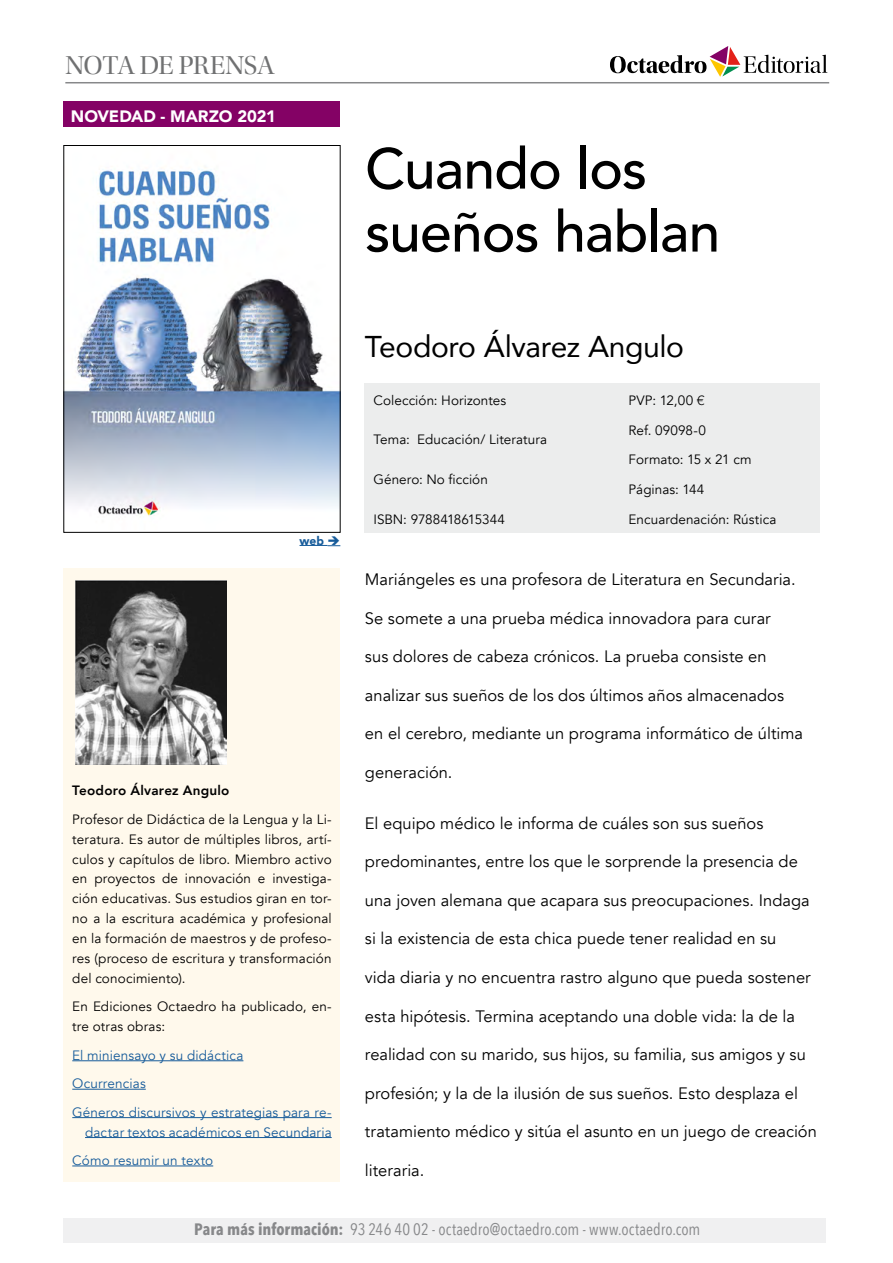
<style>
.page{position:relative;width:893px;height:1263px;background:#fff}
.page>*{position:absolute;margin:0;border:0;box-sizing:border-box;transform-origin:0 0}
.Subtitol-ok{font:500 57px/63px "Avenir";letter-spacing:-.02em;color:#000}
.Sub_1{font:30px "Avenir";letter-spacing:-.015em;color:#000}
.Subtitol{font:27px "Utopia Std Disp";letter-spacing:-.02em;color:#707172}
.Sinopsis{font:16.5px "Avenir";color:#000}
.t1{font:16.5px "Avenir Next Condensed";letter-spacing:.005em;color:#87888a}
.t2{font:900 16.5px "Avenir";letter-spacing:-.005em;color:#fff}
.Text_Autor{font:13.5px/20px "Avenir";letter-spacing:.01em;color:#000;text-align:justify}
.Datos{font:13.5px "Avenir";letter-spacing:.005em;color:#000}
.Text_Autor-2{font:13.5px/20px "Avenir";letter-spacing:.01em;color:#165b9a;text-align:right}
.Text_Autor-3{font:800 13.5px "Avenir";letter-spacing:.015em;color:#000}
.Datos-2{font:900 12px "Avenir";color:#165b9a}
.s1{font-family:"Helvetica Neue LT Std";font-weight:300}
.s2{font-weight:700}
</style>
<div class="page">
<div style="left:64px;top:1218px;width:762px;height:25px;background:#f0f0f1"></div>
<div style="left:365px;top:383px;width:455px;height:149px;background:#eceded"></div>
<img style="left:66px;top:167px;width:272px;height:349px">
<div style="left:64px;top:569px;width:276px;height:613px;background:#fff9ec"></div>
<hr style="left:72px;top:1060px;width:171px;height:1px;background:#165b9a">
<hr style="left:72px;top:1089px;width:74px;height:1px;background:#165b9a">
<hr style="left:72px;top:1117px;width:260px;height:1px;background:#165b9a">
<hr style="left:85px;top:1137px;width:247px;height:1px;background:#165b9a">
<hr style="left:72px;top:1165px;width:141px;height:1px;background:#165b9a">
<svg style="left:610px;top:46px;width:217px;height:31px"></svg>
<hr style="left:65px;top:82px;width:764px;height:1px;background:#87888a">
<div style="left:64px;top:102px;width:276px;height:25px;background:#840265"></div>
<img style="left:75px;top:580px;width:152px;height:185px">
<svg style="left:300px;top:545px;width:40px;height:1px"></svg>
<p class="Subtitol" style="left:65px;top:51px;width:211px">NOTA DE PRENSA</p>
<p class="t2" style="left:71px;top:102px;width:206px">NOVEDAD - MARZO 2021</p>
<p class="Subtitol-ok" style="left:365px;top:134px;width:357px">Cuando los sueños hablan</p>
<p class="Datos-2" style="left:300px;top:530px;width:42px">web ➔</p>
<p class="Text_Autor-3" style="left:72px;top:780px;width:159px">Teodoro Álvarez Angulo</p>
<p class="Text_Autor" style="left:72px;top:809px;width:261px">Profesor de Didáctica de la Lengua y la Li&shy;teratura. Es autor de múltiples libros, artí&shy;culos y capítulos de libro. Miembro activo en proyectos de innovación e investiga&shy;ción educativas. Sus estudios giran en tor&shy;no a la escritura académica y profesional en la formación de maestros y de profeso&shy;res (proceso de escritura y transformación del conocimiento).</p>
<p class="Text_Autor" style="left:72px;top:997px;width:261px">En Ediciones Octaedro ha publicado, en&shy;tre otras obras:</p>
<p class="Text_Autor-2" style="left:72px;top:1045px;width:173px">El miniensayo y su didáctica</p>
<p class="Text_Autor-2" style="left:72px;top:1074px;width:75px">Ocurrencias</p>
<p class="Text_Autor-2" style="left:72px;top:1102px;width:261px">Géneros discursivos y estrategias para re&shy;dactar textos académicos en Secundaria</p>
<p class="Text_Autor-2" style="left:72px;top:1150px;width:142px">Cómo resumir un texto</p>
<p class="Sub_1" style="left:365px;top:322px;width:320px">Teodoro Álvarez Angulo</p>
<p class="Datos" style="left:373px;top:392px;width:134px">Colección: Horizontes</p>
<p class="Datos" style="left:373px;top:432px;width:175px">Tema: Educación/ Literatura</p>
<p class="Datos" style="left:373px;top:472px;width:116px">Género: No ficción</p>
<p class="Datos" style="left:373px;top:511px;width:133px">ISBN: 9788418615344</p>
<p class="Datos" style="left:629px;top:392px;width:77px">PVP: 12,00 <span class="s1">€</span></p>
<p class="Datos" style="left:629px;top:422px;width:79px">Ref. 09098-0</p>
<p class="Datos" style="left:629px;top:452px;width:124px">Formato: 15 x 21 cm</p>
<p class="Datos" style="left:629px;top:481px;width:77px">Páginas: 144</p>
<p class="Datos" style="left:629px;top:511px;width:149px">Encuardenación: Rústica</p>
<p class="Sinopsis" style="left:365px;top:570px;width:432px">Mariángeles es una profesora de Literatura en Secundaria.</p>
<p class="Sinopsis" style="left:365px;top:608px;width:407px">Se somete a una prueba médica innovadora para curar</p>
<p class="Sinopsis" style="left:365px;top:647px;width:403px">sus dolores de cabeza crónicos. La prueba consiste en</p>
<p class="Sinopsis" style="left:365px;top:685px;width:421px">analizar sus sueños de los dos últimos años almacenados</p>
<p class="Sinopsis" style="left:365px;top:724px;width:440px">en el cerebro, mediante un programa informático de última</p>
<p class="Sinopsis" style="left:365px;top:762px;width:89px">generación.</p>
<p class="Sinopsis" style="left:365px;top:813px;width:400px">El equipo médico le informa de cuáles son sus sueños</p>
<p class="Sinopsis" style="left:365px;top:852px;width:434px">predominantes, entre los que le sorprende la presencia de</p>
<p class="Sinopsis" style="left:365px;top:890px;width:446px">una joven alemana que acapara sus preocupaciones. Indaga</p>
<p class="Sinopsis" style="left:365px;top:929px;width:413px">si la existencia de esta chica puede tener realidad en su</p>
<p class="Sinopsis" style="left:365px;top:967px;width:447px">vida diaria y no encuentra rastro alguno que pueda sostener</p>
<p class="Sinopsis" style="left:365px;top:1006px;width:432px">esta hipótesis. Termina aceptando una doble vida: la de la</p>
<p class="Sinopsis" style="left:365px;top:1044px;width:442px">realidad con su marido, sus hijos, su familia, sus amigos y su</p>
<p class="Sinopsis" style="left:365px;top:1083px;width:435px">profesión; y la de la ilusión de sus sueños. Esto desplaza el</p>
<p class="Sinopsis" style="left:365px;top:1121px;width:453px">tratamiento médico y sitúa el asunto en un juego de creación</p>
<p class="Sinopsis" style="left:365px;top:1160px;width:61px">literaria.</p>
<p class="t1" style="left:194px;top:1214px;width:508px"><span class="s2">Para más información:</span> 93 246 40 02 - octaedro@octaedro.com - www.octaedro.com</p>
</div>
